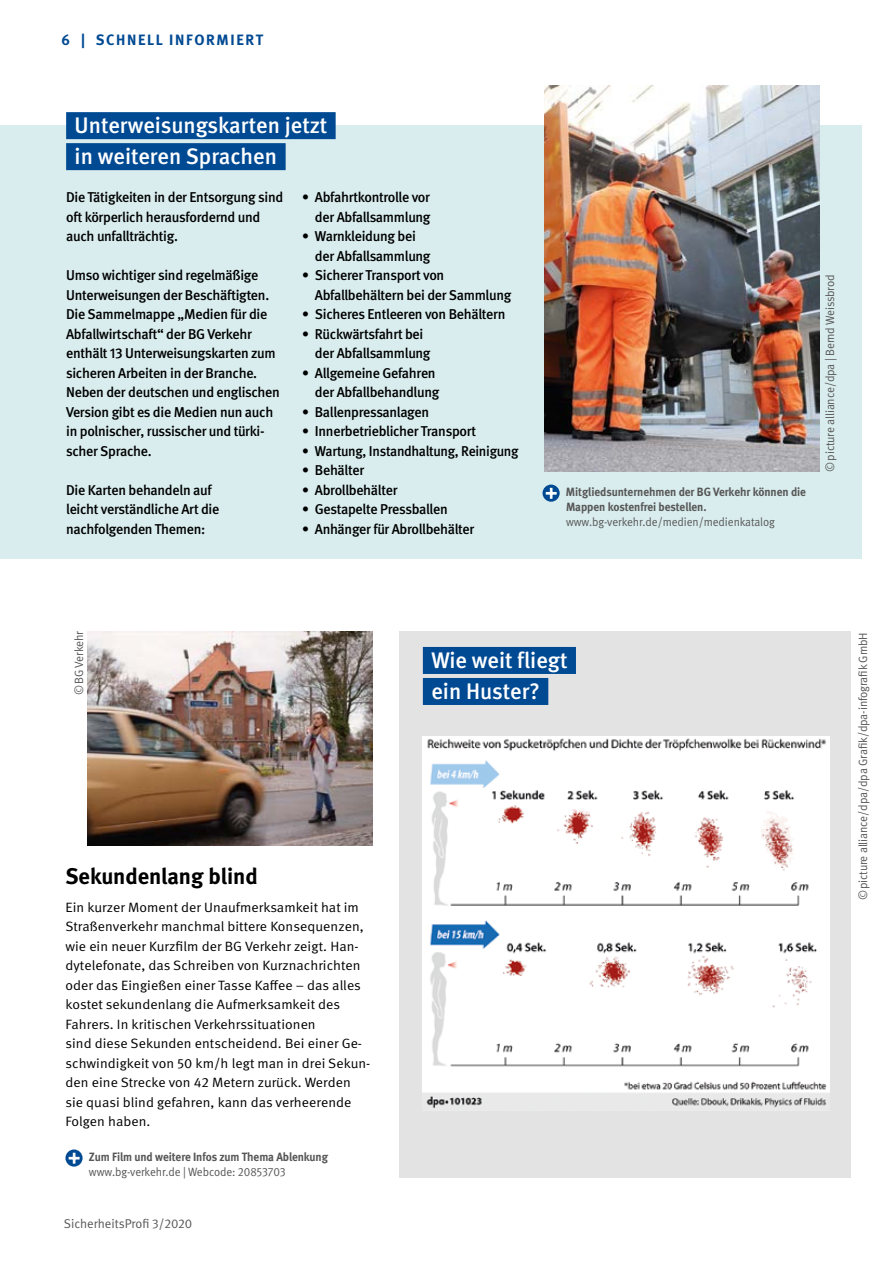
<style>
.page{position:relative;width:893px;height:1263px;background:#fff}
.page>*{position:absolute;margin:0;border:0;box-sizing:border-box;transform-origin:0 0}
.t1{font:500 22.5px/31px "DGUV Meta";color:#fff}
.t2{font:700 22.5px "DGUV Meta";color:#000}
.t3{font:700 15px "DGUV Meta";letter-spacing:.11em;color:#004a93}
.t4{font:500 14.25px/19.5px "DGUV Meta";letter-spacing:-.02em;color:#000}
.t5{font:13.5px/19.5px "DGUV Meta";letter-spacing:.005em;color:#000;scale:1.05 1}
.t6{font:12.75px "DGUV Meta";color:#585757}
.t7{font:700 12px/15px "DGUV Meta";letter-spacing:-.005em;color:#585757;scale:.95 1}
.t8{font:12px "DGUV Meta";letter-spacing:-.01em;color:#585757}
.t9{font:12px "DGUV Meta";letter-spacing:-.01em;color:#585757;scale:.95 1}
</style>
<div class="page">
<div style="left:399px;top:631px;width:451px;height:547px;background:#e3e3e3"></div>
<img style="left:423px;top:736px;width:406px;height:372px">
<div style="left:423px;top:647px;width:153px;height:27px;background:#004a93"></div>
<div style="left:423px;top:678px;width:125px;height:27px;background:#004a93"></div>
<div style="left:0;top:125px;width:862px;height:434px;background:#d9edee"></div>
<img style="left:544px;top:85px;width:276px;height:386px">
<svg style="left:542px;top:485px;width:18px;height:17px"></svg>
<svg style="left:546px;top:488px;width:11px;height:11px"></svg>
<div style="left:66px;top:112px;width:270px;height:27px;background:#004a93"></div>
<div style="left:66px;top:143px;width:220px;height:27px;background:#004a93"></div>
<img style="left:87px;top:631px;width:285px;height:215px">
<svg style="left:65px;top:1149px;width:18px;height:17px"></svg>
<svg style="left:68px;top:1152px;width:12px;height:12px"></svg>
<p class="t3" style="left:62px;top:31px;width:203px">6 | SCHNELL INFORMIERT</p>
<h1 class="t1" style="left:75px;top:110px;width:254px">Unterweisungskarten jetzt in weiteren Sprachen</h1>
<p class="t4" style="left:66px;top:188px;width:219px">Die Tätigkeiten in der Entsorgung sind oft körperlich herausfordernd und auch unfallträchtig.</p>
<p class="t4" style="left:66px;top:266px;width:215px">Umso wichtiger sind regelmäßige<br>Unterweisungen der Beschäftigten.<br>Die Sammelmappe „Medien für die<br>Abfallwirtschaft“ der BG Verkehr enthält 13 Unterweisungskarten zum sicheren Arbeiten in der Branche.<br>Neben der deutschen und englischen<br>Version gibt es die Medien nun auch in polnischer, russischer und türki&shy;scher Sprache.</p>
<p class="t4" style="left:66px;top:480px;width:155px">Die Karten behandeln auf leicht verständliche Art die nachfolgenden Themen:</p>
<p class="t4" style="left:302px;top:188px;width:130px;text-align:right">• Abfahrtkontrolle vor der Abfallsammlung</p>
<p class="t4" style="left:315px;top:227px;width:117px;text-indent:-13px">• Warnkleidung bei der Abfallsammlung</p>
<p class="t4" style="left:315px;top:266px;width:198px;text-indent:-13px">• Sicherer Transport von<br>Abfallbehältern bei der Sammlung</p>
<p class="t4" style="left:302px;top:305px;width:205px">• Sicheres Entleeren von Behältern</p>
<p class="t4" style="left:315px;top:324px;width:117px;text-indent:-13px">• Rückwärtsfahrt bei der Abfallsammlung</p>
<p class="t4" style="left:302px;top:363px;width:139px;text-align:right">• Allgemeine Gefahren der Abfallbehandlung</p>
<p class="t4" style="left:302px;top:402px;width:128px">• Ballenpressanlagen</p>
<p class="t4" style="left:302px;top:422px;width:176px">• Innerbetrieblicher Transport</p>
<p class="t4" style="left:302px;top:441px;width:218px">• Wartung, Instandhaltung, Reinigung</p>
<p class="t4" style="left:302px;top:461px;width:64px">• Behälter</p>
<p class="t4" style="left:302px;top:480px;width:97px">• Abrollbehälter</p>
<p class="t4" style="left:302px;top:500px;width:147px">• Gestapelte Pressballen</p>
<p class="t4" style="left:302px;top:519px;width:174px">• Anhänger für Abrollbehälter</p>
<p class="t7" style="left:566px;top:485px;width:254px">Mitgliedsunternehmen der BG Verkehr können die<br>Mappen kostenfrei bestellen.</p>
<p class="t9" style="left:566px;top:515px;width:222px">www.bg-verkehr.de/medien/medienkatalog</p>
<p class="t8" style="left:823px;top:472px;width:199px;rotate:-90deg">©picture alliance/dpa | Bernd Weissbrod</p>
<p class="t8" style="left:72px;top:695px;width:66px;rotate:-90deg">©BG Verkehr</p>
<h1 class="t1" style="left:431px;top:645px;width:138px">Wie weit fliegt ein Huster?</h1>
<h1 class="t2" style="left:65px;top:863px;width:194px">Sekundenlang blind</h1>
<p class="t5" style="left:65px;top:898px;width:292px">Ein kurzer Moment der Unaufmerksamkeit hat im Straßenverkehr manchmal bittere Konsequenzen, wie ein neuer Kurzfilm der BG Verkehr zeigt. Han&shy;dytelefonate, das Schreiben von Kurznachrichten oder das Eingießen einer Tasse Kaffee – das alles kostet sekundenlang die Aufmerksamkeit des Fahrers. In kritischen Verkehrssituationen<br>sind diese Sekunden entscheidend. Bei einer Ge&shy;schwindigkeit von 50 km/h legt man in drei Sekun&shy;den eine Strecke von 42 Metern zurück. Werden sie quasi blind gefahren, kann das verheerende Folgen haben.</p>
<p class="t7" style="left:89px;top:1150px;width:253px">Zum Film und weitere Infos zum Thema Ablenkung</p>
<p class="t9" style="left:89px;top:1165px;width:209px">www.bg-verkehr.de | Webcode: 20853703</p>
<p class="t6" style="left:64px;top:1216px;width:130px">SicherheitsProfi 3/2020</p>
<p class="t8" style="left:856px;top:900px;width:269px;rotate:-90deg">©picture alliance/dpa/dpa Grafik/dpa-infografik GmbH</p>
</div>
